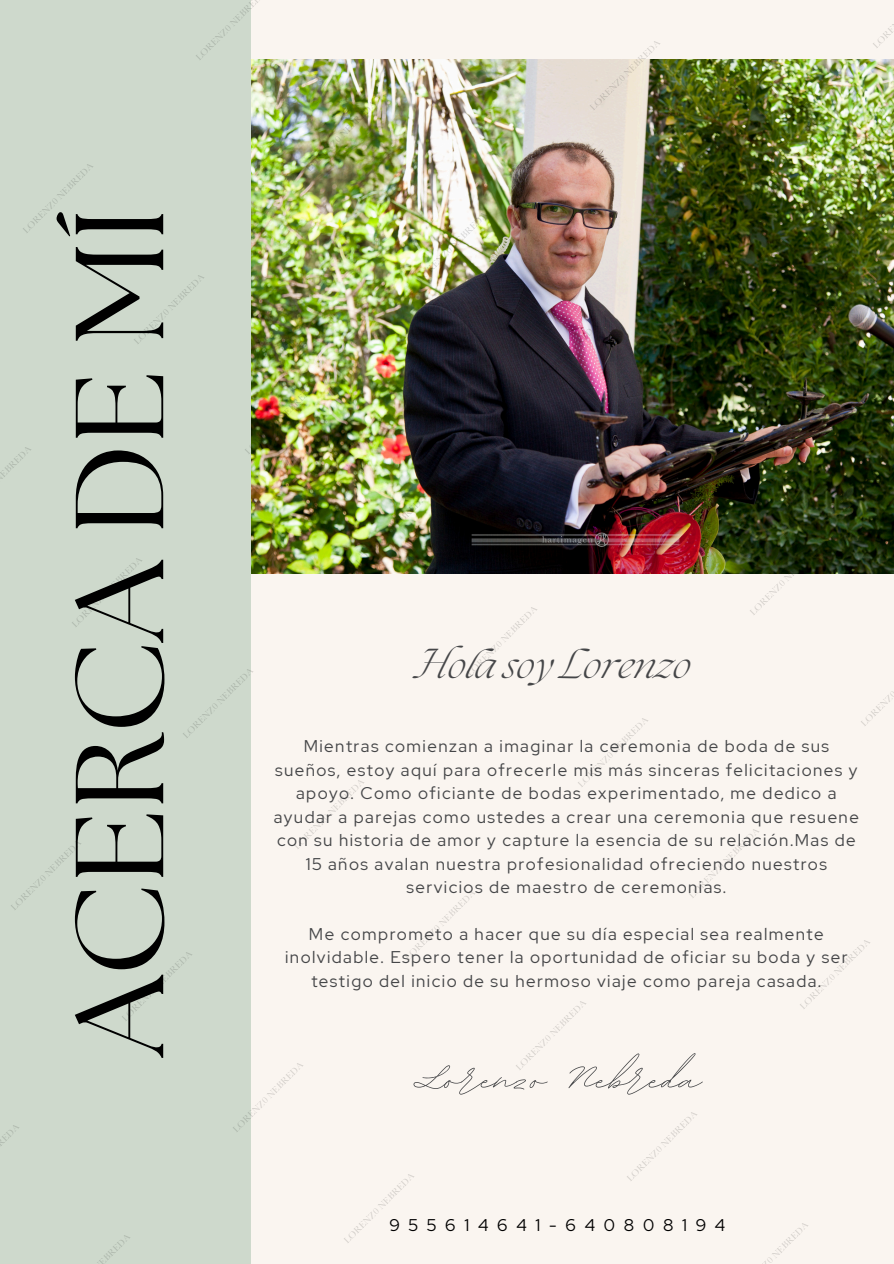
<style>
.page{position:relative;width:894px;height:1264px;background:#fff}
.page>*{position:absolute;margin:0;border:0;box-sizing:border-box;transform-origin:0 0}
.t1{font:124.8px "The Seasons";color:#000}
.t2{font:66.75px "BD Script";color:#454648}
.t3{font:italic 300 36.6px "The Seasons";color:#454648}
.t4{font:16.95px/23.4px "Red Hat Display";letter-spacing:.085em;color:#454648;text-align:center}
.t5{font:16.95px "Red Hat Display";letter-spacing:.52em;color:#000}
</style>
<div class="page">
<img style="left:0;top:0;width:893px;height:1263px">
<h1 class="t1" style="left:63px;top:1055px;width:849px;rotate:-90deg">ACERCA DE MÍ</h1>
<h3 class="t3" style="left:416px;top:649px;width:275px">Hola soy Lorenzo</h3>
<h3 class="t4" style="left:274px;top:734px;width:586px">Mientras comienzan a imaginar la ceremonia de boda de sus sueños, estoy aquí para ofrecerle mis más sinceras felicitaciones y apoyo. Como oficiante de bodas experimentado, me dedico a ayudar a parejas como ustedes a crear una ceremonia que resuene con su historia de amor y capture la esencia de su relación.Mas de 15 años avalan nuestra profesionalidad ofreciendo nuestros servicios de maestro de ceremonias.</h3>
<h3 class="t4" style="left:285px;top:922px;width:563px">Me comprometo a hacer que su día especial sea realmente inolvidable. Espero tener la oportunidad de oficiar su boda y ser testigo del inicio de su hermoso viaje como pareja casada.</h3>
<h3 class="t2" style="left:414px;top:1034px;width:288px">Lorenzo Nebreda</h3>
<h3 class="t5" style="left:389px;top:1213px;width:337px">955614641-640808194</h3>
</div>
